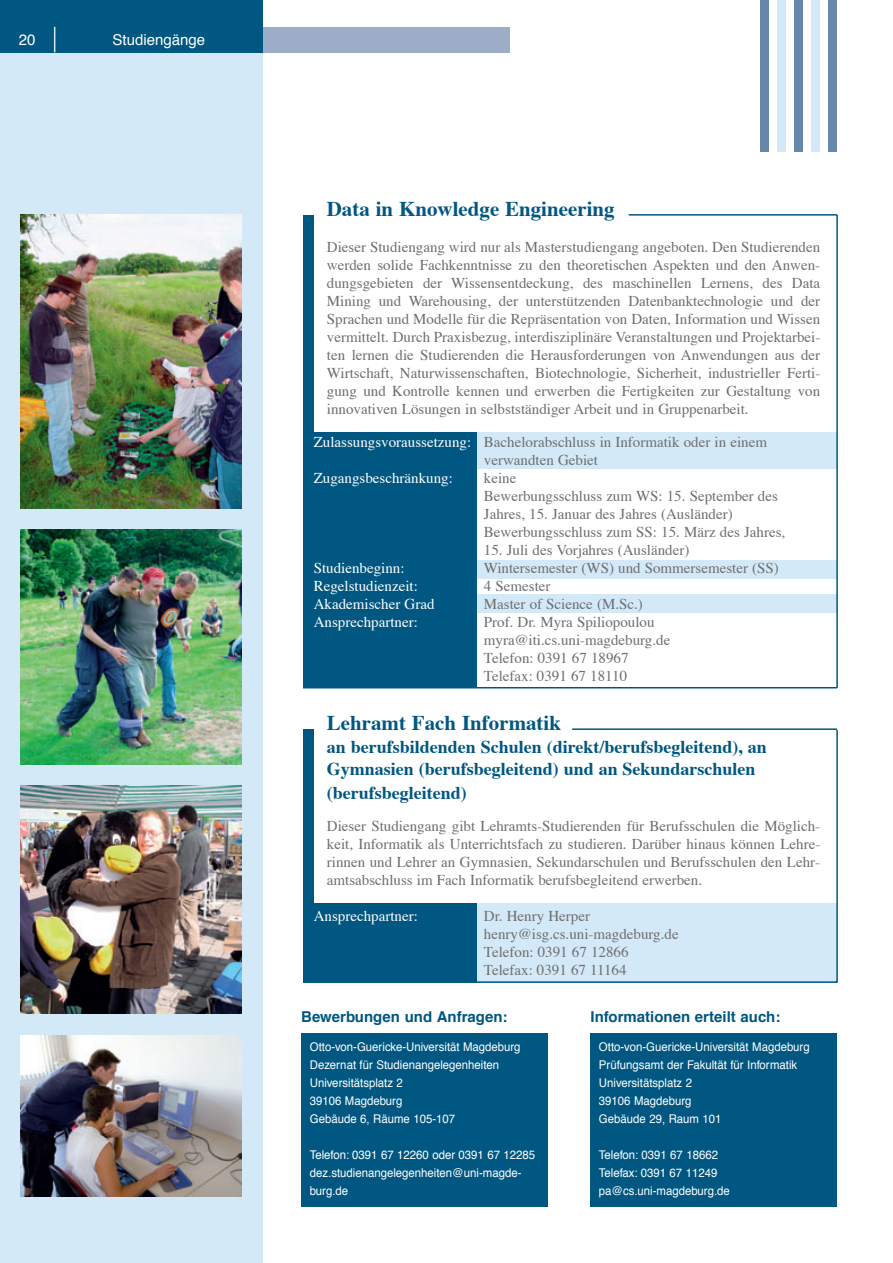
<style>
.page{position:relative;width:893px;height:1263px;background:#fff}
.page>*{position:absolute;margin:0;border:0;box-sizing:border-box;transform-origin:0 0}
.t1{font:700 21px "Times";color:#005781}
.t2{font:700 18px/21.6px "Times";color:#005781}
.t3{font:15px/18px "Times";color:#6d6e71}
.t4{font:15px "Times";color:#fff}
.t5{font:700 15px "Helvetica";color:#005781}
.t6{font:15px "Helvetica";color:#fff}
.t7{font:12px/18px "Helvetica";color:#fff;scale:.95 1}
.s1{color:#fff}
</style>
<div class="page">
<img style="left:0;top:0;width:838px;height:1263px">
<p class="t6" style="left:19px;top:34px;width:18px">20</p>
<p class="t6" style="left:113px;top:34px;width:94px">Studieng‰nge</p>
<h1 class="t1" style="left:327px;top:200px;width:289px">Data in Knowledge Engineering</h1>
<p class="t3" style="left:327px;top:239px;width:495px;text-align:justify">Dieser Studiengang wird nur als Masterstudiengang angeboten. Den Studierenden werden solide Fachkenntnisse zu den theoretischen Aspekten und den Anwen&shy;dungsgebieten der Wissensentdeckung, des maschinellen Lernens, des Data Mining und Warehousing, der unterst¸tzenden Datenbanktechnologie und der Sprachen und Modelle f¸r die Repr‰sentation von Daten, Information und Wissen vermittelt. Durch Praxisbezug, interdisziplin‰re Veranstaltungen und Projektarbei&shy;ten lernen die Studierenden die Herausforderungen von Anwendungen aus der Wirtschaft, Naturwissenschaften, Biotechnologie, Sicherheit, industrieller Ferti&shy;gung und Kontrolle kennen und erwerben die Fertigkeiten zur Gestaltung von innovativen Lˆsungen in selbstst‰ndiger Arbeit und in Gruppenarbeit.</p>
<p class="t3" style="left:314px;top:434px;width:455px;text-align:center"><span class="s1">Zulassungsvoraussetzung:</span> Bachelorabschluss in Informatik oder in einem verwandten Gebiet</p>
<p class="t4" style="left:314px;top:472px;width:141px">Zugangsbeschr‰nkung:</p>
<p class="t3" style="left:484px;top:470px;width:303px">keine<br>Bewerbungsschluss zum WS: 15. September des Jahres, 15. Januar des Jahres (Ausl‰nder)<br>Bewerbungsschluss zum SS: 15. M‰rz des Jahres,</p>
<p class="t3" style="left:484px;top:542px;width:207px">15. Juli des Vorjahres (Ausl‰nder)</p>
<p class="t4" style="left:314px;top:562px;width:92px">Studienbeginn:</p>
<p class="t3" style="left:484px;top:560px;width:296px">Wintersemester (WS) und Sommersemester (SS)</p>
<p class="t4" style="left:314px;top:580px;width:106px">Regelstudienzeit:</p>
<p class="t3" style="left:484px;top:578px;width:68px">4 Semester</p>
<p class="t4" style="left:314px;top:598px;width:122px">Akademischer Grad</p>
<p class="t3" style="left:484px;top:596px;width:160px">Master of Science (M.Sc.)</p>
<p class="t4" style="left:314px;top:616px;width:106px">Ansprechpartner:</p>
<p class="t3" style="left:484px;top:614px;width:188px">Prof. Dr. Myra Spiliopoulou myra@iti.cs.uni-magdeburg.de<br>Telefon: 0391 67 18967<br>Telefax: 0391 67 18110</p>
<h1 class="t1" style="left:327px;top:714px;width:236px">Lehramt Fach Informatik</h1>
<p class="t2" style="left:327px;top:738px;width:441px">an berufsbildenden Schulen (direkt/berufsbegleitend), an<br>Gymnasien (berufsbegleitend) und an Sekundarschulen</p>
<p class="t2" style="left:327px;top:783px;width:141px">(berufsbegleitend)</p>
<p class="t3" style="left:327px;top:818px;width:495px;text-align:justify">Dieser Studiengang gibt Lehramts-Studierenden f¸r Berufsschulen die Mˆglich&shy;keit, Informatik als Unterrichtsfach zu studieren. Dar¸ber hinaus kˆnnen Lehre&shy;rinnen und Lehrer an Gymnasien, Sekundarschulen und Berufsschulen den Lehr&shy;amtsabschluss im Fach Informatik berufsbegleitend erwerben.</p>
<p class="t4" style="left:314px;top:910px;width:106px">Ansprechpartner:</p>
<p class="t3" style="left:484px;top:908px;width:196px">Dr. Henry Herper henry@isg.cs.uni-magdeburg.de<br>Telefon: 0391 67 12866<br>Telefax: 0391 67 11164</p>
<p class="t5" style="left:301px;top:1011px;width:208px">Bewerbungen und Anfragen:</p>
<p class="t5" style="left:590px;top:1011px;width:191px">Informationen erteilt auch:</p>
<p class="t7" style="left:310px;top:1038px;width:223px">Otto-von-Guericke-Universit‰t Magdeburg<br>Dezernat f¸r Studienangelegenheiten<br>Universit‰tsplatz 2<br>39106 Magdeburg<br>Geb‰ude 6, R‰ume 105-107</p>
<p class="t7" style="left:310px;top:1146px;width:239px">Telefon: 0391 67 12260 oder 0391 67 12285 dez.studienangelegenheiten@uni-magde&shy;burg.de</p>
<p class="t7" style="left:599px;top:1038px;width:223px">Otto-von-Guericke-Universit‰t Magdeburg<br>Pr¸fungsamt der Fakult‰t f¸r Informatik<br>Universit‰tsplatz 2<br>39106 Magdeburg<br>Geb‰ude 29, Raum 101</p>
<p class="t7" style="left:599px;top:1146px;width:139px">Telefon: 0391 67 18662<br>Telefax: 0391 67 11249 pa@cs.uni-magdeburg.de</p>
</div>
